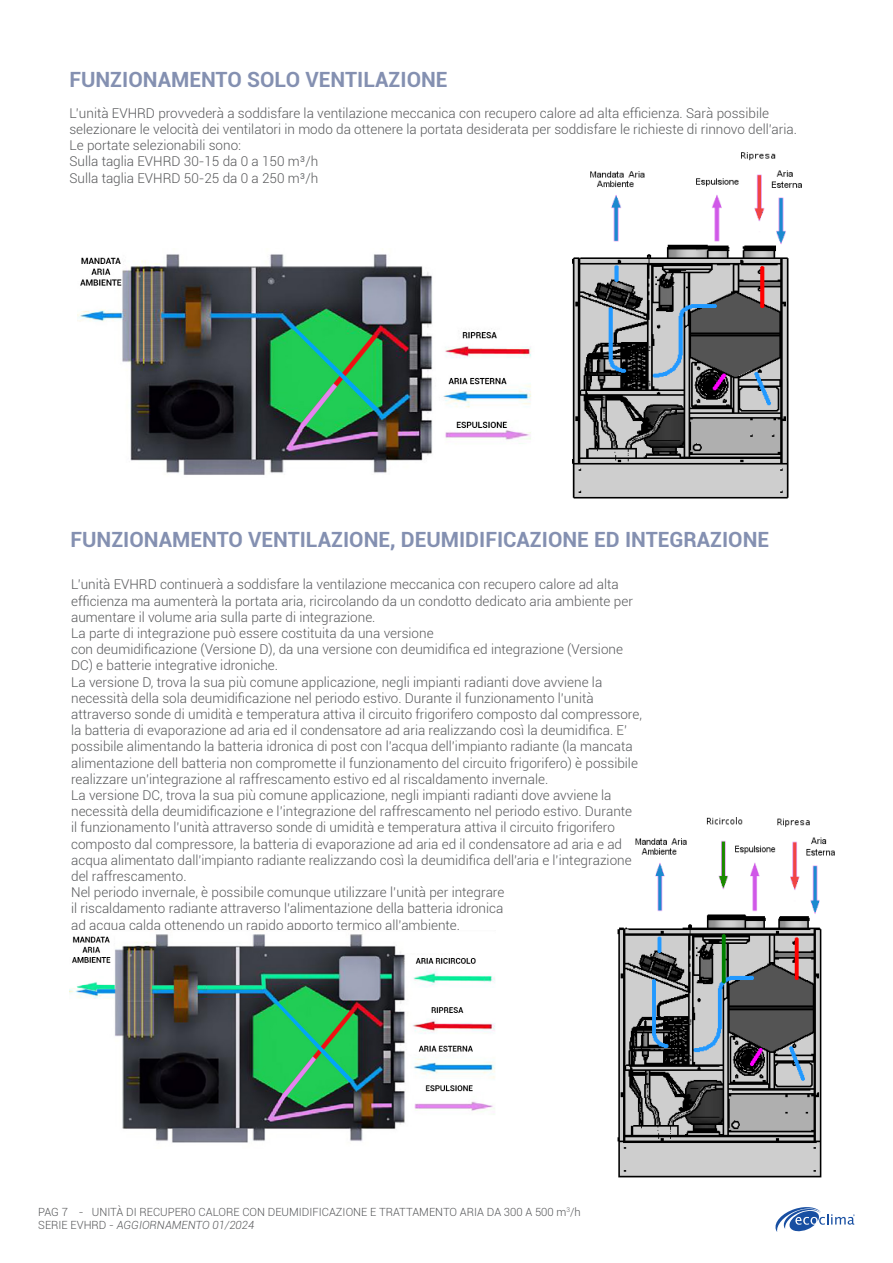
<style>
.page{position:relative;width:893px;height:1263px;background:#fff}
.page>*{position:absolute;margin:0;border:0;box-sizing:border-box;transform-origin:0 0}
.colHeader{font:700 21px "Roboto";color:#8490b1}
.didascalia_tabella{font:300 13.5px/16.2px "Roboto";color:#57585a}
.t1{font:300 11.25px/13.5px "Roboto";color:#57585a}
.s1{font-style:italic}
</style>
<div class="page">
<svg style="left:775px;top:1207px;width:80px;height:25px"></svg>
<img style="left:617px;top:817px;width:218px;height:361px">
<img style="left:78px;top:254px;width:453px;height:221px">
<img style="left:69px;top:934px;width:426px;height:209px">
<img style="left:572px;top:152px;width:230px;height:347px">
<p class="colHeader" style="left:69px;top:64px;width:380px">FUNZIONAMENTO SOLO VENTILAZIONE</p>
<p class="didascalia_tabella" style="left:69px;top:104px;width:729px">L’unità EVHRD provvederà a soddisfare la ventilazione meccanica con recupero calore ad alta efficienza. Sarà possibile selezionare le velocità dei ventilatori in modo da ottenere la portata desiderata per soddisfare le richieste di rinnovo dell’aria.<br>Le portate selezionabili sono:<br>Sulla taglia EVHRD 30-15 da 0 a 150 m³/h<br>Sulla taglia EVHRD 50-25 da 0 a 250 m³/h</p>
<p class="colHeader" style="left:70px;top:524px;width:700px">FUNZIONAMENTO VENTILAZIONE, DEUMIDIFICAZIONE ED INTEGRAZIONE</p>
<p class="didascalia_tabella" style="left:71px;top:576px;width:572px">L’unità EVHRD continuerà a soddisfare la ventilazione meccanica con recupero calore ad alta efficienza ma aumenterà la portata aria, ricircolando da un condotto dedicato aria ambiente per aumentare il volume aria sulla parte di integrazione.<br>La parte di integrazione può essere costituita da una versione<br>con deumidificazione (Versione D), da una versione con deumidifica ed integrazione (Versione DC) e batterie integrative idroniche.<br>La versione D, trova la sua più comune applicazione, negli impianti radianti dove avviene la necessità della sola deumidificazione nel periodo estivo. Durante il funzionamento l’unità attraverso sonde di umidità e temperatura attiva il circuito frigorifero composto dal compressore, la batteria di evaporazione ad aria ed il condensatore ad aria realizzando così la deumidifica. E’ possibile alimentando la batteria idronica di post con l’acqua dell’impianto radiante (la mancata alimentazione dell batteria non compromette il funzionamento del circuito frigorifero) è possibile realizzare un’integrazione al raffrescamento estivo ed al riscaldamento invernale.<br>La versione DC, trova la sua più comune applicazione, negli impianti radianti dove avviene la necessità della deumidificazione e l’integrazione del raffrescamento nel periodo estivo. Durante<br>il funzionamento l’unità attraverso sonde di umidità e temperatura attiva il circuito frigorifero composto dal compressore, la batteria di evaporazione ad aria ed il condensatore ad aria e ad acqua alimentato dall’impianto radiante realizzando così la deumidifica dell’aria e l’integrazione del raffrescamento.<br>Nel periodo invernale, è possibile comunque utilizzare l’unità per integrare<br>il riscaldamento radiante attraverso l’alimentazione della batteria idronica<br>ad acqua calda ottenendo un rapido apporto termico all’ambiente.</p>
<p class="t1" style="left:38px;top:1204px;width:544px">PAG 7 - UNITÀ DI RECUPERO CALORE CON DEUMIDIFICAZIONE E TRATTAMENTO ARIA DA 300 A 500 m<sup>3</sup>/h<br>SERIE EVHRD - <span class="s1">AGGIORNAMENTO 01/2024</span></p>
</div>
